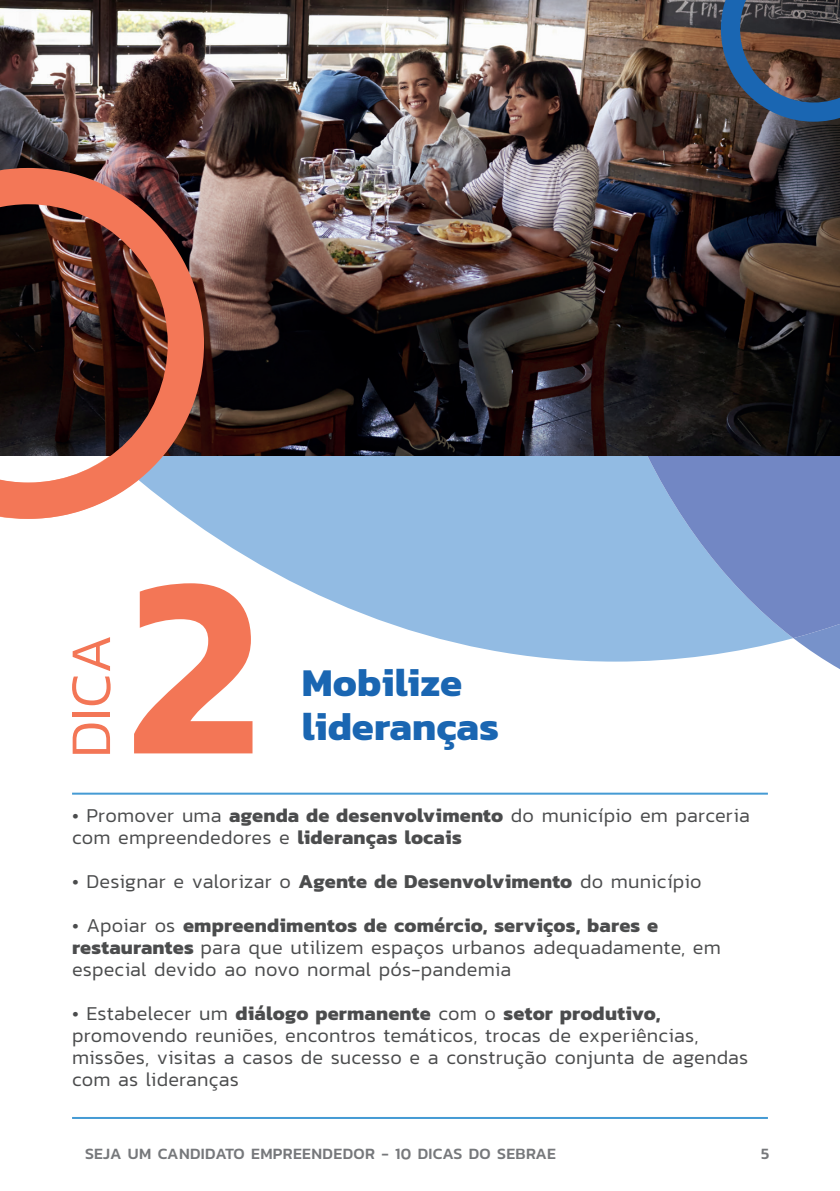
<style>
.page{position:relative;width:840px;height:1191px;background:#fff}
.page>*{position:absolute;margin:0;border:0;box-sizing:border-box;transform-origin:0 0}
.t1{font:600 260px "Kanit";color:#f37656}
.t2{font:300 58px "Kanit";color:#f37656}
.t3{font:700 40px "Kanit";color:#1a66b2}
.t4{font:300 20px/22px "Kanit";letter-spacing:.01em;color:#4b4c4d}
.t5{font:500 16px "Kanit";letter-spacing:.02em;color:#76787b}
.s1{font-weight:700}
</style>
<div class="page">
<hr style="left:72px;top:792px;width:695px;height:2px;background:#459bd4">
<hr style="left:72px;top:1117px;width:695px;height:2px;background:#459bd4">
<svg style="left:189px;top:455px;width:387px;height:206px;fill:#92bbe3"></svg>
<svg style="left:576px;top:455px;width:263px;height:214px;fill:#92bbe3"></svg>
<svg style="left:622px;top:455px;width:217px;height:183px;background:#7e9bcf"></svg>
<img style="left:0;top:0;width:839px;height:455px">
<svg style="left:0;top:168px;width:204px;height:351px;background:#76483f"></svg>
<svg style="left:720px;top:0;width:119px;height:122px;background:#434754"></svg>
<h2 class="t2" style="left:50px;top:758px;width:125px;rotate:-90deg">DICA</h2>
<h1 class="t1" style="left:126px;top:467px;width:136px">2</h1>
<h3 class="t3" style="left:302px;top:651px;width:162px">Mobilize</h3>
<h3 class="t3" style="left:302px;top:695px;width:198px">lideranças</h3>
<p class="t4" style="left:72px;top:803px;width:679px">• Promover uma <span class="s1">agenda de desenvolvimento</span> do município em parceria com empreendedores e <span class="s1">lideranças locais</span></p>
<p class="t4" style="left:72px;top:869px;width:630px">• Designar e valorizar o <span class="s1">Agente de Desenvolvimento</span> do município</p>
<p class="t4" style="left:72px;top:913px;width:650px">• Apoiar os <span class="s1">empreendimentos de comércio, serviços, bares e restaurantes</span> para que utilizem espaços urbanos adequadamente, em especial devido ao novo normal pós-pandemia</p>
<p class="t4" style="left:72px;top:1001px;width:677px">• Estabelecer um <span class="s1">diálogo permanente</span> com o <span class="s1">setor produtivo, </span>promovendo reuniões, encontros temáticos, trocas de experiências, missões, visitas a casos de sucesso e a construção conjunta de agendas com as lideranças</p>
<p class="t5" style="left:85px;top:1141px;width:472px">SEJA UM CANDIDATO EMPREENDEDOR - 10 DICAS DO SEBRAE</p>
<p class="t5" style="left:760px;top:1141px;width:10px">5</p>
</div>
